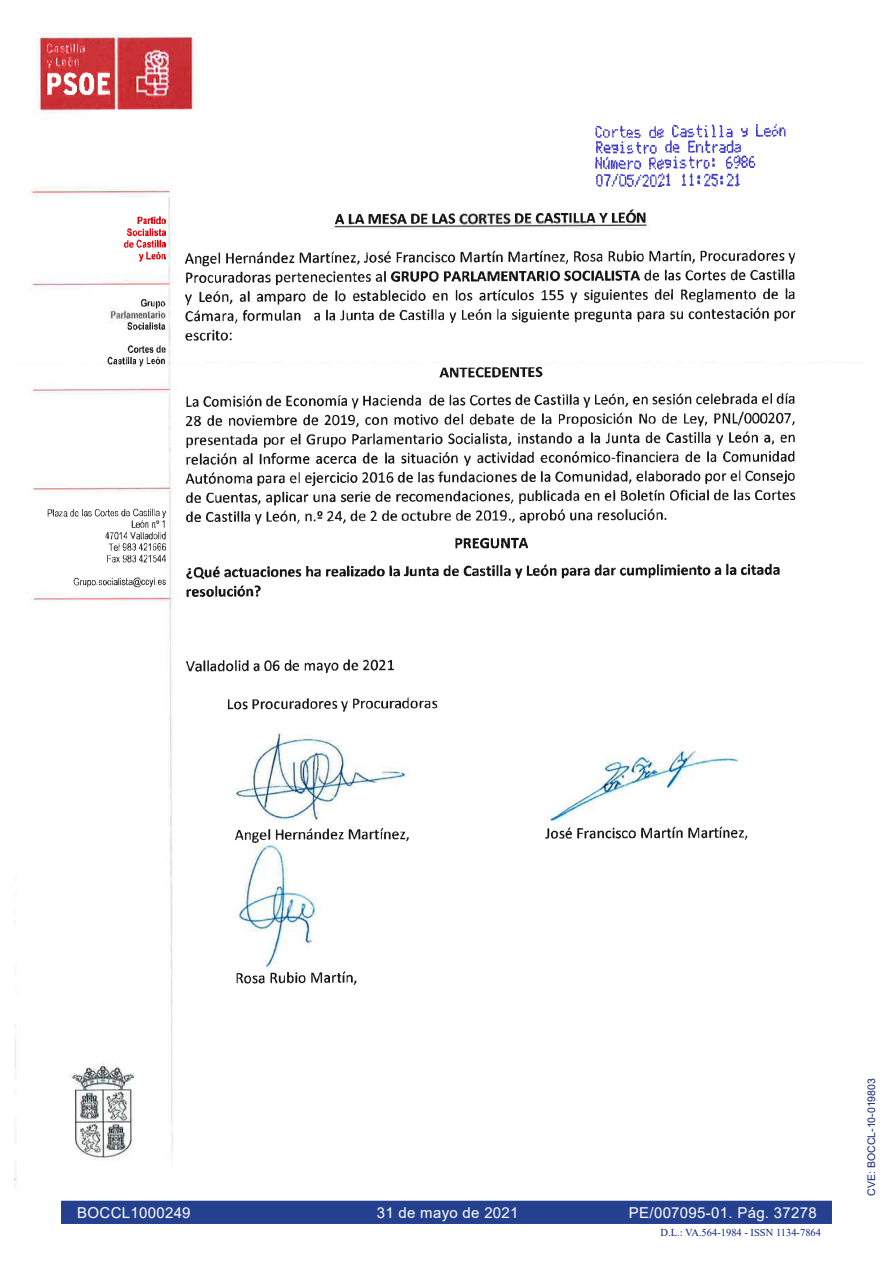
<style>
.page{position:relative;width:893px;height:1263px;background:#fff}
.page>*{position:absolute;margin:0;border:0;box-sizing:border-box;transform-origin:0 0}
.E_CVE{font:15px "Arial";letter-spacing:.02em;color:#fff}
.t1{font:10.5px "Times New Roman";color:#132477}
.t2{font:10.5px "Arial";color:#132477}
</style>
<div class="page">
<div style="left:60px;top:1200px;width:773px;height:25px;background:#25408f"></div>
<div style="left:60px;top:1199px;width:773px;height:26px;border:2px solid #fff"></div>
<img style="left:15px;top:33px;width:818px;height:1167px">
<img style="left:48px;top:44px;width:63px;height:50px">
<img style="left:595px;top:123px;width:192px;height:63px">
<img style="left:48px;top:209px;width:749px;height:775px">
<p class="E_CVE" style="left:77px;top:1202px;width:115px">BOCCL1000249</p>
<p class="E_CVE" style="left:377px;top:1202px;width:143px">31 de mayo de 2021</p>
<p class="E_CVE" style="left:629px;top:1202px;width:189px">PE/007095-01. Pág. 37278</p>
<p class="t1" style="left:661px;top:1225px;width:162px">D.L.: VA.564-1984 - ISSN 1134-7864</p>
<p class="t2" style="left:864px;top:1195px;width:119px;rotate:-90deg">CVE: BOCCL-10-019803</p>
</div>
